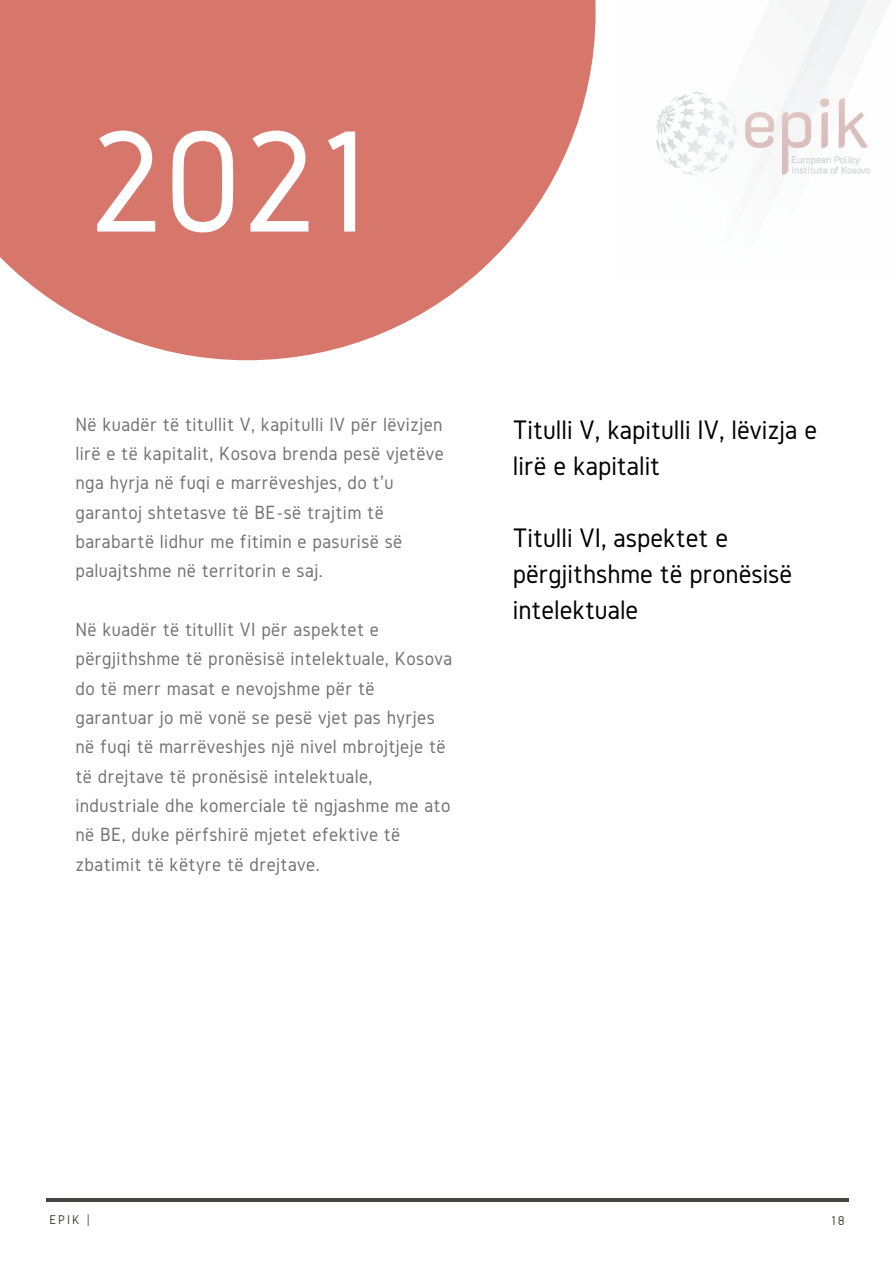
<style>
.page{position:relative;width:894px;height:1264px;background:#fff}
.page>*{position:absolute;margin:0;border:0;box-sizing:border-box;transform-origin:0 0}
.t1{font:150.15px "Gidole";color:#fff}
.t2{font:27.75px/36.2px "Gidole";color:#000}
.t3{font:19.95px/29.2px "Gidole";letter-spacing:.02em;color:#737373}
.t4{font:13.2px "Gidole";letter-spacing:.15em;color:#444440}
</style>
<div class="page">
<hr style="left:46px;top:1198px;width:802px;height:3px;background:#444440">
<svg style="left:0;top:0;width:595px;height:360px;fill:#d7766a"></svg>
<img style="left:656px;top:0;width:214px;height:175px">
<h1 class="t1" style="left:88px;top:99px;width:283px">2021</h1>
<p class="t3" style="left:75px;top:409px;width:370px">Në kuadër të titullit V, kapitulli IV për lëvizjen lirë e të kapitalit, Kosova brenda pesë vjetëve nga hyrja në fuqi e marrëveshjes, do t'u garantoj shtetasve të BE-së trajtim të barabartë lidhur me fitimin e pasurisë së paluajtshme në territorin e saj.</p>
<p class="t3" style="left:75px;top:614px;width:378px">Në kuadër të titullit VI për aspektet e përgjithshme të pronësisë intelektuale, Kosova do të merr masat e nevojshme për të garantuar jo më vonë se pesë vjet pas hyrjes në fuqi të marrëveshjes një nivel mbrojtjeje të të drejtave të pronësisë intelektuale, industriale dhe komerciale të ngjashme me ato në BE, duke përfshirë mjetet efektive të zbatimit të këtyre të drejtave.</p>
<h2 class="t2" style="left:512px;top:411px;width:306px">Titulli V, kapitulli IV, lëvizja e lirë e kapitalit</h2>
<h2 class="t2" style="left:512px;top:519px;width:281px">Titulli VI, aspektet e përgjithshme të pronësisë intelektuale</h2>
<p class="t4" style="left:49px;top:1212px;width:42px">EPIK |</p>
<p class="t4" style="left:830px;top:1213px;width:15px">18</p>
</div>
